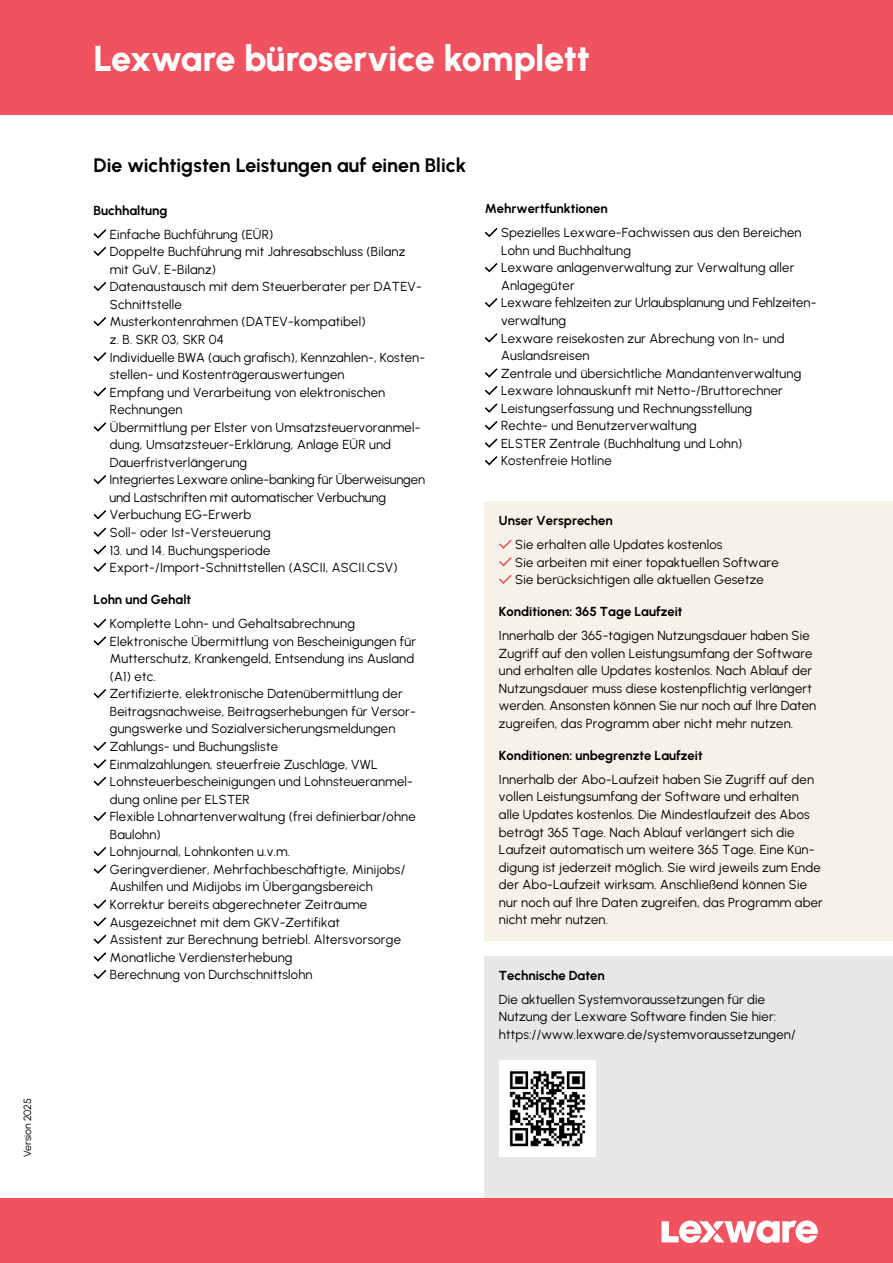
<style>
.page{position:relative;width:893px;height:1263px;background:#fff}
.page>*{position:absolute;margin:0;border:0;box-sizing:border-box;transform-origin:0 0}
.t1{font:800 36px "Urbanist";letter-spacing:-.015em;color:#fff}
.t2{font:700 19.5px "Urbanist";color:#000}
.t3{font:13.05px/17.5px "Urbanist";letter-spacing:.015em;color:#000}
.t4{font:700 13.05px "Urbanist";color:#000}
.t5{font:10.5px "Urbanist";letter-spacing:-.015em;color:#000}
</style>
<div class="page">
<div style="left:485px;top:956px;width:408px;height:252px;background:#e6e7e8"></div>
<div style="left:485px;top:502px;width:408px;height:439px;background:#f7f2e7"></div>
<svg style="left:499px;top:539px;width:13px;height:10px"></svg>
<svg style="left:499px;top:557px;width:13px;height:9px"></svg>
<svg style="left:499px;top:575px;width:13px;height:9px"></svg>
<img style="left:499px;top:1060px;width:97px;height:97px">
<div style="left:0;top:0;width:893px;height:115px;background:#f0535f"></div>
<div style="left:0;top:1198px;width:893px;height:65px;background:#f0535f"></div>
<svg style="left:662px;top:1220px;width:156px;height:23px"></svg>
<svg style="left:94px;top:229px;width:12px;height:10px"></svg>
<svg style="left:94px;top:247px;width:12px;height:9px"></svg>
<svg style="left:94px;top:282px;width:12px;height:9px"></svg>
<svg style="left:94px;top:317px;width:12px;height:9px"></svg>
<svg style="left:94px;top:352px;width:12px;height:9px"></svg>
<svg style="left:94px;top:387px;width:12px;height:10px"></svg>
<svg style="left:94px;top:422px;width:12px;height:10px"></svg>
<svg style="left:94px;top:475px;width:12px;height:9px"></svg>
<svg style="left:94px;top:510px;width:12px;height:9px"></svg>
<svg style="left:94px;top:528px;width:12px;height:9px"></svg>
<svg style="left:94px;top:545px;width:12px;height:10px"></svg>
<svg style="left:94px;top:563px;width:12px;height:9px"></svg>
<svg style="left:94px;top:619px;width:12px;height:9px"></svg>
<svg style="left:94px;top:636px;width:12px;height:10px"></svg>
<svg style="left:94px;top:689px;width:12px;height:9px"></svg>
<svg style="left:94px;top:742px;width:12px;height:9px"></svg>
<svg style="left:94px;top:759px;width:12px;height:9px"></svg>
<svg style="left:94px;top:777px;width:12px;height:9px"></svg>
<svg style="left:94px;top:812px;width:12px;height:9px"></svg>
<svg style="left:94px;top:847px;width:12px;height:9px"></svg>
<svg style="left:94px;top:864px;width:12px;height:10px"></svg>
<svg style="left:94px;top:899px;width:12px;height:10px"></svg>
<svg style="left:94px;top:917px;width:12px;height:9px"></svg>
<svg style="left:94px;top:935px;width:12px;height:9px"></svg>
<svg style="left:94px;top:952px;width:12px;height:10px"></svg>
<svg style="left:94px;top:970px;width:12px;height:9px"></svg>
<svg style="left:485px;top:228px;width:13px;height:9px"></svg>
<svg style="left:485px;top:263px;width:13px;height:9px"></svg>
<svg style="left:485px;top:298px;width:13px;height:9px"></svg>
<svg style="left:485px;top:333px;width:13px;height:10px"></svg>
<svg style="left:485px;top:368px;width:13px;height:10px"></svg>
<svg style="left:485px;top:386px;width:13px;height:9px"></svg>
<svg style="left:485px;top:403px;width:13px;height:10px"></svg>
<svg style="left:485px;top:421px;width:13px;height:9px"></svg>
<svg style="left:485px;top:438px;width:13px;height:10px"></svg>
<svg style="left:485px;top:456px;width:13px;height:9px"></svg>
<p class="t5" style="left:21px;top:1157px;width:60px;rotate:-90deg">Version 2025</p>
<h1 class="t1" style="left:94px;top:33px;width:498px">Lexware büroservice komplett</h1>
<h2 class="t2" style="left:94px;top:151px;width:374px">Die wichtigsten Leistungen auf einen Blick</h2>
<p class="t4" style="left:94px;top:201px;width:75px">Buchhaltung</p>
<p class="t3" style="left:109px;top:225px;width:317px">Einfache Buchführung (EÜR)<br>Doppelte Buchführung mit Jahresabschluss (Bilanz mit GuV, E-Bilanz)<br>Datenaustausch mit dem Steuerberater per DATEV-Schnittstelle<br>Musterkontenrahmen (DATEV-kompatibel)<br>z. B. SKR 03, SKR 04<br>Individuelle BWA (auch grafisch), Kennzahlen-, Kosten&shy;stellen- und Kostenträgerauswertungen<br>Empfang und Verarbeitung von elektronischen Rechnungen<br>Übermittlung per Elster von Umsatzsteuervoranmel&shy;dung, Umsatzsteuer-Erklärung, Anlage EÜR und Dauerfristverlängerung<br>Integriertes Lexware online-banking für Überweisungen und Lastschriften mit automatischer Verbuchung Verbuchung EG-Erwerb<br>Soll- oder Ist-Versteuerung</p>
<p class="t3" style="left:110px;top:541px;width:289px">13. und 14. Buchungsperiode<br>Export-/Import-Schnittstellen (ASCII, ASCII.CSV)</p>
<p class="t4" style="left:94px;top:591px;width:99px">Lohn und Gehalt</p>
<p class="t3" style="left:110px;top:614px;width:308px">Komplette Lohn- und Gehaltsabrechnung Elektronische Übermittlung von Bescheinigungen für Mutterschutz, Krankengeld, Entsendung ins Ausland (A1) etc.<br>Zertifizierte, elektronische Datenübermittlung der Beitragsnachweise, Beitragserhebungen für Versor&shy;gungswerke und Sozialversicherungsmeldungen Zahlungs- und Buchungsliste<br>Einmalzahlungen, steuerfreie Zuschläge, VWL Lohnsteuerbescheinigungen und Lohnsteueranmel&shy;dung online per ELSTER<br>Flexible Lohnartenverwaltung (frei definierbar/ohne Baulohn)<br>Lohnjournal, Lohnkonten u.v.m.<br>Geringverdiener, Mehrfachbeschäftigte, Minijobs/ Aushilfen und Midijobs im Übergangsbereich Korrektur bereits abgerechneter Zeiträume Ausgezeichnet mit dem GKV-Zertifikat<br>Assistent zur Berechnung betriebl. Altersvorsorge Monatliche Verdiensterhebung<br>Berechnung von Durchschnittslohn</p>
<p class="t4" style="left:485px;top:200px;width:124px">Mehrwertfunktionen</p>
<p class="t3" style="left:501px;top:224px;width:317px">Spezielles Lexware-Fachwissen aus den Bereichen Lohn und Buchhaltung<br>Lexware anlagenverwaltung zur Verwaltung aller Anlagegüter<br>Lexware fehlzeiten zur Urlaubsplanung und Fehlzeiten&shy;verwaltung<br>Lexware reisekosten zur Abrechung von In- und Auslandsreisen<br>Zentrale und übersichtliche Mandantenverwaltung Lexware lohnauskunft mit Netto-/Bruttorechner Leistungserfassung und Rechnungsstellung<br>Rechte- und Benutzerverwaltung<br>ELSTER Zentrale (Buchhaltung und Lohn)<br>Kostenfreie Hotline</p>
<p class="t4" style="left:499px;top:511px;width:115px">Unser Versprechen</p>
<p class="t3" style="left:515px;top:535px;width:265px">Sie erhalten alle Updates kostenlos<br>Sie arbeiten mit einer topaktuellen Software<br>Sie berücksichtigen alle aktuellen Gesetze</p>
<p class="t4" style="left:499px;top:603px;width:185px">Konditionen: 365 Tage Laufzeit</p>
<p class="t3" style="left:499px;top:626px;width:319px">Innerhalb der 365-tägigen Nutzungsdauer haben Sie Zugriff auf den vollen Leistungsumfang der Software und erhalten alle Updates kostenlos. Nach Ablauf der Nutzungsdauer muss diese kostenpflichtig verlängert werden. Ansonsten können Sie nur noch auf Ihre Daten zugreifen, das Programm aber nicht mehr nutzen.</p>
<p class="t4" style="left:499px;top:746px;width:205px">Konditionen: unbegrenzte Laufzeit</p>
<p class="t3" style="left:499px;top:770px;width:325px">Innerhalb der Abo-Laufzeit haben Sie Zugriff auf den vollen Leistungsumfang der Software und erhalten<br>alle Updates kostenlos. Die Mindestlaufzeit des Abos beträgt 365 Tage. Nach Ablauf verlängert sich die Laufzeit automatisch um weitere 365 Tage. Eine Kün&shy;digung ist jederzeit möglich. Sie wird jeweils zum Ende der Abo-Laufzeit wirksam. Anschließend können Sie nur noch auf Ihre Daten zugreifen, das Programm aber nicht mehr nutzen.</p>
<p class="t4" style="left:499px;top:966px;width:107px">Technische Daten</p>
<p class="t3" style="left:499px;top:990px;width:298px">Die aktuellen Systemvoraussetzungen für die<br>Nutzung der Lexware Software finden Sie hier: https://www.lexware.de/systemvoraussetzungen/</p>
</div>
